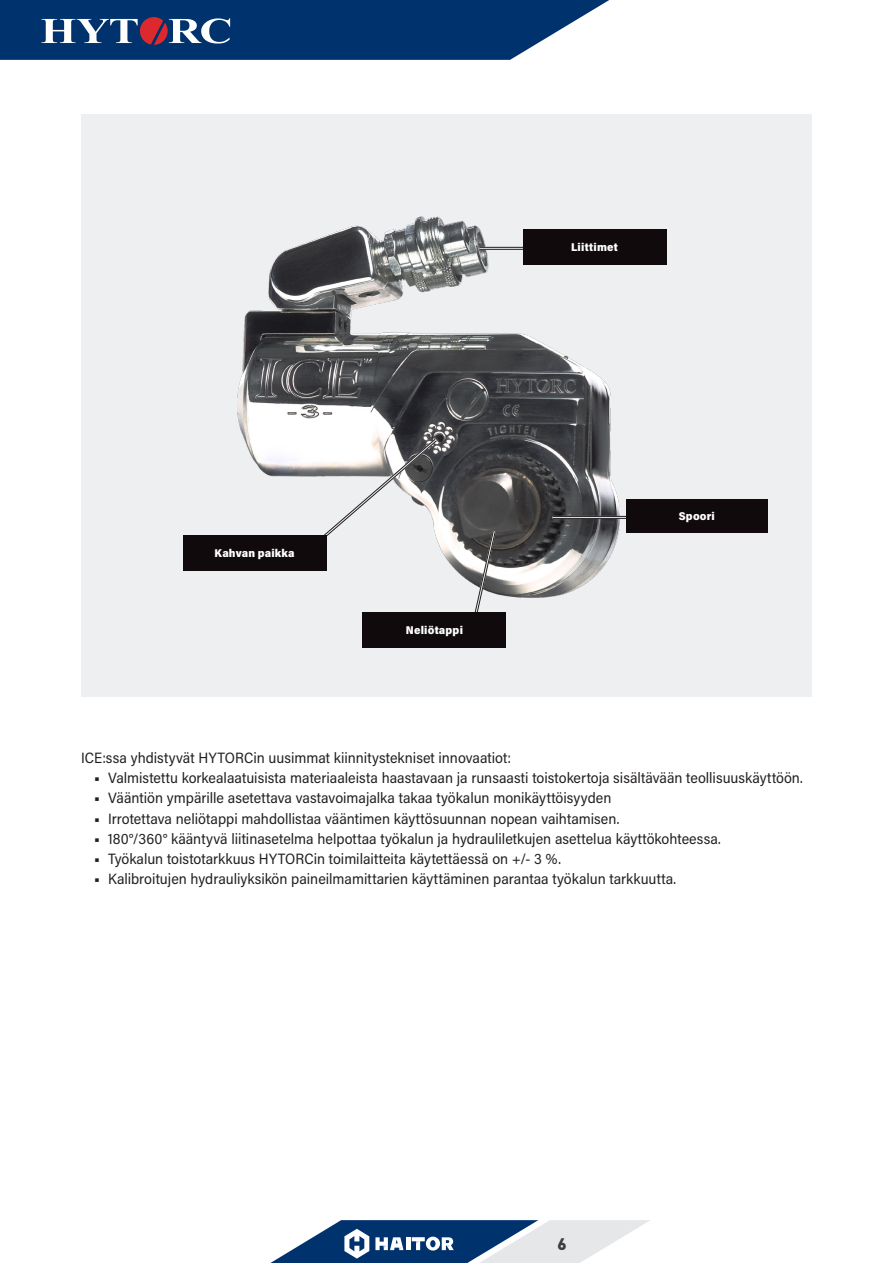
<style>
.page{position:relative;width:893px;height:1263px;background:#fff}
.page>*{position:absolute;margin:0;border:0;box-sizing:border-box;transform-origin:0 0}
.t1{font:900 16.5px "DINOT";color:#3e3e3f}
.Ops_Manual_Body_Copy{font:15px "Acumin Pro Semi Cond";color:#231f20}
.t2{font:900 11.25px "Acumin Pro Semi Cond";letter-spacing:.015em;color:#fff}
.s1{font-weight:900}
</style>
<div class="page">
<svg style="left:270px;top:1220px;width:380px;height:43px"></svg>
<svg style="left:0;top:0;width:609px;height:60px"></svg>
<div style="left:82px;top:114px;width:730px;height:582px;background:#edeff0"></div>
<img style="left:238px;top:216px;width:381px;height:382px">
<hr style="left:479px;top:247px;width:53px;height:3px;background:#eeeeef">
<hr style="left:479px;top:249px;width:53px;height:1px;background:#231f20">
<hr style="left:479px;top:247px;width:53px;height:1px;background:#231f20">
<div style="left:523px;top:230px;width:143px;height:35px;background:#110a0c"></div>
<hr style="left:552px;top:516px;width:89px;height:3px;background:#eeeeef">
<hr style="left:552px;top:516px;width:89px;height:1px;background:#231f20">
<hr style="left:552px;top:518px;width:89px;height:1px;background:#231f20">
<div style="left:626px;top:500px;width:142px;height:33px;background:#110a0c"></div>
<svg style="left:470px;top:527px;width:28px;height:85px"></svg>
<div style="left:363px;top:612px;width:143px;height:36px;background:#110a0c"></div>
<svg style="left:310px;top:436px;width:130px;height:113px"></svg>
<div style="left:183px;top:535px;width:143px;height:36px;background:#110a0c"></div>
<p class="t2" style="left:215px;top:545px;width:82px">Kahvan paikka</p>
<p class="t2" style="left:406px;top:622px;width:59px">Neliötappi</p>
<p class="t2" style="left:571px;top:239px;width:48px">Liittimet</p>
<p class="t2" style="left:679px;top:508px;width:38px">Spoori</p>
<p class="Ops_Manual_Body_Copy" style="left:81px;top:747px;width:432px">ICE:ssa yhdistyvät HYTORCin uusimmat kiinnitystekniset innovaatiot:</p>
<p class="Ops_Manual_Body_Copy" style="left:95px;top:767px;width:710px"><span class="s1">•</span> Valmistettu korkealaatuisista materiaaleista haastavaan ja runsaasti toistokertoja sisältävään teollisuuskäyttöön.</p>
<p class="Ops_Manual_Body_Copy" style="left:95px;top:788px;width:518px"><span class="s1">•</span> Vääntiön ympärille asetettava vastavoimajalka takaa työkalun monikäyttöisyyden</p>
<p class="Ops_Manual_Body_Copy" style="left:95px;top:808px;width:526px"><span class="s1">•</span> Irrotettava neliötappi mahdollistaa vääntimen käyttösuunnan nopean vaihtamisen.</p>
<p class="Ops_Manual_Body_Copy" style="left:95px;top:828px;width:628px"><span class="s1">•</span> 180°/360° kääntyvä liitinasetelma helpottaa työkalun ja hydrauliletkujen asettelua käyttökohteessa.</p>
<p class="Ops_Manual_Body_Copy" style="left:95px;top:848px;width:468px"><span class="s1">•</span> Työkalun toistotarkkuus HYTORCin toimilaitteita käytettäessä on +/- 3 %.</p>
<p class="Ops_Manual_Body_Copy" style="left:95px;top:869px;width:583px"><span class="s1">•</span> Kalibroitujen hydrauliyksikön paineilmamittarien käyttäminen parantaa työkalun tarkkuutta.</p>
<p class="t1" style="left:558px;top:1233px;width:11px">6</p>
</div>
